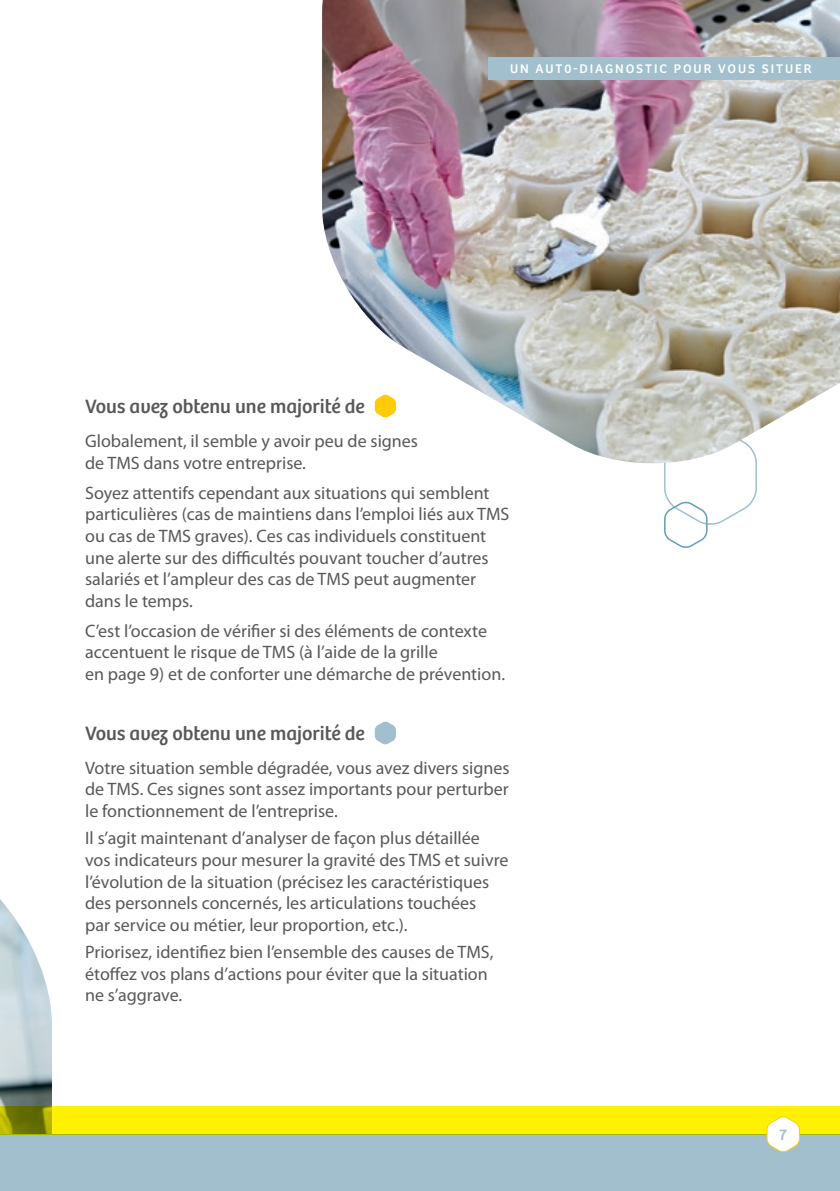
<style>
.page{position:relative;width:840px;height:1191px;background:#fff}
.page>*{position:absolute;margin:0;border:0;box-sizing:border-box;transform-origin:0 0}
.t1{font:20px "Bree";color:#57585a}
.t2{font:18px/21.6px "Myriad Pro";color:#57585a}
.t3{font:16px "Bree";color:#a1bfcd}
.t4{font:13px "Bree";letter-spacing:.15em;color:#fff}
</style>
<div class="page">
<svg style="left:664px;top:465px;width:93px;height:83px"></svg>
<img style="left:0;top:899px;width:52px;height:207px">
<img style="left:322px;top:0;width:517px;height:465px">
<div style="left:0;top:1134px;width:839px;height:57px;background:#a1bfcd"></div>
<div style="left:0;top:1106px;width:839px;height:28px;background:#fff101"></div>
<svg style="left:765px;top:1116px;width:35px;height:37px"></svg>
<div style="left:488px;top:57px;width:351px;height:22px;background:#a1bfcd"></div>
<svg style="left:374px;top:394px;width:21px;height:23px"></svg>
<svg style="left:374px;top:721px;width:21px;height:23px"></svg>
<p class="t4" style="left:509px;top:61px;width:303px">UN AUT0-DIAGNOSTIC POUR VOUS SITUER</p>
<p class="t1" style="left:85px;top:394px;width:281px">Vous avez obtenu une majorité de</p>
<p class="t2" style="left:85px;top:430px;width:334px">Globalement, il semble y avoir peu de signes de TMS dans votre entreprise.</p>
<p class="t2" style="left:85px;top:481px;width:425px">Soyez attentifs cependant aux situations qui semblent particulières (cas de maintiens dans l’emploi liés aux TMS ou cas de TMS graves). Ces cas individuels constituent une alerte sur des difficultés pouvant toucher d’autres salariés et l’ampleur des cas de TMS peut augmenter dans le temps.</p>
<p class="t2" style="left:85px;top:619px;width:421px">C’est l’occasion de vérifier si des éléments de contexte accentuent le risque de TMS (à l’aide de la grille<br>en page 9) et de conforter une démarche de prévention.</p>
<p class="t1" style="left:85px;top:721px;width:281px">Vous avez obtenu une majorité de</p>
<p class="t2" style="left:85px;top:756px;width:425px;text-align:justify">Votre situation semble dégradée, vous avez divers signes de TMS. Ces signes sont assez importants pour perturber le fonctionnement de l’entreprise.</p>
<p class="t2" style="left:85px;top:827px;width:424px">Il s’agit maintenant d’analyser de façon plus détaillée vos indicateurs pour mesurer la gravité des TMS et suivre l’évolution de la situation (précisez les caractéristiques des personnels concernés, les articulations touchées<br>par service ou métier, leur proportion, etc.).</p>
<p class="t2" style="left:85px;top:941px;width:409px">Priorisez, identifiez bien l’ensemble des causes de TMS, étoffez vos plans d’actions pour éviter que la situation ne s’aggrave.</p>
<p class="t3" style="left:779px;top:1125px;width:9px">7</p>
</div>
